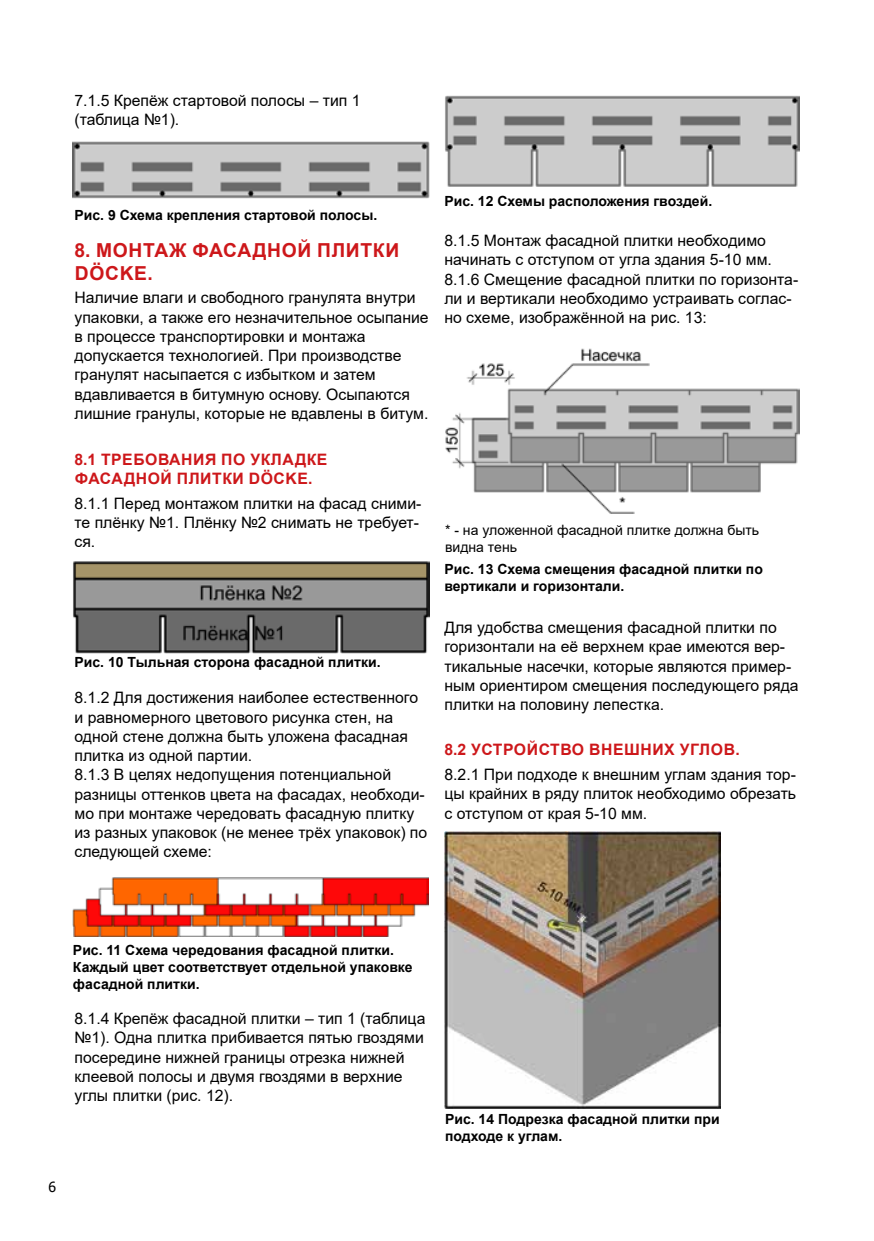
<style>
.page{position:relative;width:874px;height:1241px;background:#fff}
.page>*{position:absolute;margin:0;border:0;box-sizing:border-box;transform-origin:0 0}
.t1{font:700 19.25px/23.1px "Arial";letter-spacing:.035em;color:#cd171a}
.t2{font:15.75px/19.2px "Arial";color:#000}
.t3{font:700 15.75px/18.9px "Arial";letter-spacing:.035em;color:#cd171a}
.t4{font:700 14px/16.8px "Arial";color:#000}
.t5{font:14px/16.8px "Arial";color:#000}
.t6{font:14px "Tahoma";color:#000}
</style>
<div class="page">
<img style="left:73px;top:142px;width:356px;height:57px">
<img style="left:73px;top:561px;width:356px;height:92px">
<img style="left:73px;top:877px;width:355px;height:59px">
<img style="left:445px;top:95px;width:354px;height:92px">
<img style="left:445px;top:348px;width:354px;height:166px">
<img style="left:444px;top:831px;width:276px;height:276px">
<p class="t2" style="left:74px;top:90px;width:287px">7.1.5 Крепёж стартовой полосы – тип 1 (таблица №1).</p>
<p class="t4" style="left:74px;top:207px;width:304px">Рис. 9 Схема крепления стартовой полосы.</p>
<p class="t1" style="left:74px;top:239px;width:326px">8. МОНТАЖ ФАСАДНОЙ ПЛИТКИ<br>DÖCKE.</p>
<p class="t2" style="left:74px;top:288px;width:355px">Наличие влаги и свободного гранулята внутри упаковки, а также его незначительное осыпание в процессе транспортировки и монтажа допускается технологией. При производстве гранулят насыпается с избытком и затем вдавливается в битумную основу. Осыпаются лишние гранулы, которые не вдавлены в битум.</p>
<p class="t3" style="left:74px;top:450px;width:254px">8.1 ТРЕБОВАНИЯ ПО УКЛАДКЕ<br>ФАСАДНОЙ ПЛИТКИ DÖCKE.</p>
<p class="t2" style="left:74px;top:493px;width:348px">8.1.1 Перед монтажом плитки на фасад сними&shy;те плёнку №1. Плёнку №2 снимать не требует&shy;ся.</p>
<p class="t4" style="left:74px;top:654px;width:307px">Рис. 10 Тыльная сторона фасадной плитки.</p>
<p class="t2" style="left:74px;top:688px;width:354px">8.1.2 Для достижения наиболее естественного и равномерного цветового рисунка стен, на одной стене должна быть уложена фасадная плитка из одной партии.<br>8.1.3 В целях недопущения потенциальной разницы оттенков цвета на фасадах, необходи&shy;мо при монтаже чередовать фасадную плитку из разных упаковок (не менее трёх упаковок) по следующей схеме:</p>
<p class="t4" style="left:444px;top:192px;width:269px">Рис. 12 Схемы расположения гвоздей.</p>
<p class="t2" style="left:444px;top:231px;width:355px">8.1.5 Монтаж фасадной плитки необходимо начинать с отступом от угла здания 5-10 мм.<br>8.1.6 Смещение фасадной плитки по горизонта&shy;ли и вертикали необходимо устраивать соглас&shy;но схеме, изображённой на рис. 13:</p>
<p class="t5" style="left:445px;top:521px;width:315px">* - на уложенной фасадной плитке должна быть видна тень</p>
<p class="t4" style="left:444px;top:560px;width:320px">Рис. 13 Схема смещения фасадной плитки по вертикали и горизонтали.</p>
<p class="t2" style="left:444px;top:618px;width:355px">Для удобства смещения фасадной плитки по горизонтали на её верхнем крае имеются вер&shy;тикальные насечки, которые являются пример&shy;ным ориентиром смещения последующего ряда плитки на половину лепестка.</p>
<p class="t3" style="left:444px;top:740px;width:296px">8.2 УСТРОЙСТВО ВНЕШНИХ УГЛОВ.</p>
<p class="t2" style="left:444px;top:764px;width:353px;text-align:justify">8.2.1 При подходе к внешним углам здания тор&shy;цы крайних в ряду плиток необходимо обрезать с отступом от края 5-10 мм.</p>
<p class="t4" style="left:73px;top:941px;width:341px">Рис. 11 Схема чередования фасадной плитки.<br>Каждый цвет соответствует отдельной упаковке фасадной плитки.</p>
<p class="t2" style="left:74px;top:1008px;width:352px">8.1.4 Крепёж фасадной плитки – тип 1 (таблица №1). Одна плитка прибивается пятью гвоздями посередине нижней границы отрезка нижней клеевой полосы и двумя гвоздями в верхние углы плитки (рис. 12).</p>
<p class="t6" style="left:48px;top:1177px;width:9px">6</p>
<p class="t4" style="left:445px;top:1110px;width:276px">Рис. 14 Подрезка фасадной плитки при подходе к углам.</p>
</div>
